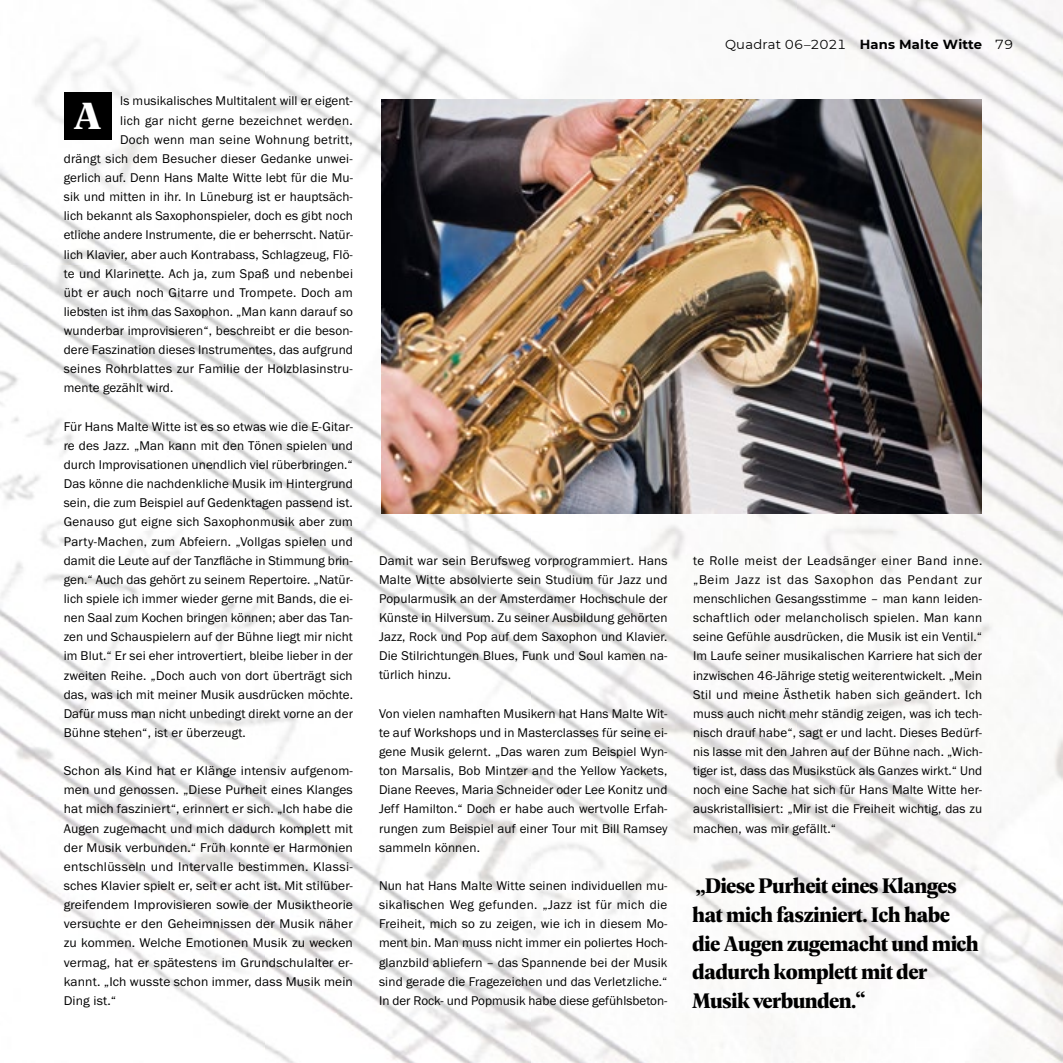
<style>
.page{position:relative;width:1063px;height:1063px;background:#fff}
.page>*{position:absolute;margin:0;border:0;box-sizing:border-box;transform-origin:0 0}
.t1{font:900 40.5px "Geller Headline";color:#fff}
.t2{font:700 22.5px/28.7px "Geller Headline";letter-spacing:-.025em;color:#000}
.t3{font:13.2px/19.2px "Franklin Gothic URW Boo";letter-spacing:.01em;color:#000;text-align:justify}
.t4{font:13.2px "Franklin Gothic URW Boo";letter-spacing:.03em;color:#000}
.t5{font:13.2px "Montserrat";letter-spacing:.01em;color:#000}
.s1{font-weight:700}
</style>
<div class="page">
<img style="left:0;top:0;width:1063px;height:1063px">
<img style="left:382px;top:99px;width:599px;height:414px">
<div style="left:64px;top:92px;width:48px;height:48px;background:#000"></div>
<p class="t3" style="left:120px;top:91px;width:234px">ls musikalisches Multitalent will er eigent-</p>
<p class="t4" style="left:120px;top:112px;width:234px">lich gar nicht gerne bezeichnet werden.</p>
<p class="t3" style="left:120px;top:129px;width:234px">Doch wenn man seine Wohnung betritt,</p>
<p class="t3" style="left:64px;top:149px;width:291px">drängt sich dem Besucher dieser Gedanke unwei-</p>
<p class="t3" style="left:64px;top:168px;width:291px">gerlich auf. Denn Hans Malte Witte lebt für die Mu-</p>
<p class="t3" style="left:64px;top:187px;width:291px">sik und mitten in ihr. In Lüneburg ist er hauptsäch-</p>
<p class="t3" style="left:64px;top:206px;width:291px">lich bekannt als Saxophonspieler, doch es gibt noch</p>
<p class="t3" style="left:64px;top:225px;width:291px">etliche andere Instrumente, die er beherrscht. Natür-</p>
<p class="t3" style="left:64px;top:244px;width:291px">lich Klavier, aber auch Kontrabass, Schlagzeug, Flö-</p>
<p class="t3" style="left:64px;top:263px;width:291px">te und Klarinette. Ach ja, zum Spaß und nebenbei</p>
<p class="t3" style="left:64px;top:283px;width:291px">übt er auch noch Gitarre und Trompete. Doch am</p>
<p class="t3" style="left:64px;top:302px;width:291px">liebsten ist ihm das Saxophon. „Man kann darauf so</p>
<p class="t3" style="left:64px;top:321px;width:291px">wunderbar improvisieren“, beschreibt er die beson-</p>
<p class="t3" style="left:64px;top:340px;width:291px">dere Faszination dieses Instrumentes, das aufgrund</p>
<p class="t3" style="left:64px;top:359px;width:291px">seines Rohrblattes zur Familie der Holzblasinstru-</p>
<p class="t3" style="left:64px;top:378px;width:111px">mente gezählt wird.</p>
<p class="t3" style="left:64px;top:417px;width:291px">Für Hans Malte Witte ist es so etwas wie die E-Gitar&shy;re des Jazz. „Man kann mit den Tönen spielen und durch Improvisationen unendlich viel rüberbringen.“ Das könne die nachdenkliche Musik im Hintergrund sein, die zum Beispiel auf Gedenktagen passend ist.<br>Genauso gut eigne sich Saxophonmusik aber zum Party-Machen, zum Abfeiern. „Vollgas spielen und damit die Leute auf der Tanzfläche in Stimmung brin&shy;gen.“ Auch das gehört zu seinem Repertoire. „Natür&shy;lich spiele ich immer wieder gerne mit Bands, die ei&shy;nen Saal zum Kochen bringen können; aber das Tan&shy;zen und Schauspielern auf der Bühne liegt mir nicht im Blut.“ Er sei eher introvertiert, bleibe lieber in der zweiten Reihe. „Doch auch von dort überträgt sich das, was ich mit meiner Musik ausdrücken möchte.<br>Dafür muss man nicht unbedingt direkt vorne an der Bühne stehen“, ist er überzeugt.</p>
<p class="t3" style="left:64px;top:761px;width:291px">Schon als Kind hat er Klänge intensiv aufgenom&shy;men und genossen. „Diese Purheit eines Klanges hat mich fasziniert“, erinnert er sich. „Ich habe die Augen zugemacht und mich dadurch komplett mit der Musik verbunden.“ Früh konnte er Harmonien entschlüsseln und Intervalle bestimmen. Klassi&shy;sches Klavier spielt er, seit er acht ist. Mit stilüber&shy;greifendem Improvisieren sowie der Musiktheorie versuchte er den Geheimnissen der Musik näher zu kommen. Welche Emotionen Musik zu wecken vermag, hat er spätestens im Grundschulalter er&shy;kannt. „Ich wusste schon immer, dass Musik mein Ding ist.“</p>
<h1 class="t1" style="left:74px;top:86px;width:30px">A</h1>
<p class="t5" style="left:725px;top:35px;width:290px">Quadrat 06–2021 <span class="s1">Hans Malte Witte</span> 79</p>
<p class="t3" style="left:379px;top:550px;width:290px">Damit war sein Berufsweg vorprogrammiert. Hans Malte Witte absolvierte sein Studium für Jazz und Popularmusik an der Amsterdamer Hochschule der Künste in Hilversum. Zu seiner Ausbildung gehörten Jazz, Rock und Pop auf dem Saxophon und Klavier.<br>Die Stilrichtungen Blues, Funk und Soul kamen na&shy;türlich hinzu.</p>
<p class="t3" style="left:379px;top:704px;width:290px">Von vielen namhaften Musikern hat Hans Malte Wit&shy;te auf Workshops und in Masterclasses für seine ei&shy;gene Musik gelernt. „Das waren zum Beispiel Wyn&shy;ton Marsalis, Bob Mintzer and the Yellow Yackets, Diane Reeves, Maria Schneider oder Lee Konitz und Jeff Hamilton.“ Doch er habe auch wertvolle Erfah&shy;rungen zum Beispiel auf einer Tour mit Bill Ramsey sammeln können.</p>
<p class="t3" style="left:379px;top:876px;width:290px">Nun hat Hans Malte Witte seinen individuellen mu&shy;sikalischen Weg gefunden. „Jazz ist für mich die Freiheit, mich so zu zeigen, wie ich in diesem Mo&shy;ment bin. Man muss nicht immer ein poliertes Hoch&shy;glanzbild abliefern – das Spannende bei der Musik sind gerade die Fragezeichen und das Verletzliche.“ In der Rock- und Popmusik habe diese gefühlsbeton-</p>
<p class="t3" style="left:693px;top:550px;width:291px">te Rolle meist der Leadsänger einer Band inne. „Beim Jazz ist das Saxophon das Pendant zur menschlichen Gesangsstimme – man kann leiden&shy;schaftlich oder melancholisch spielen. Man kann seine Gefühle ausdrücken, die Musik ist ein Ventil.“ Im Laufe seiner musikalischen Karriere hat sich der inzwischen 46-Jährige stetig weiterentwickelt. „Mein Stil und meine Ästhetik haben sich geändert. Ich muss auch nicht mehr ständig zeigen, was ich tech&shy;nisch drauf habe“, sagt er und lacht. Dieses Bedürf&shy;nis lasse mit den Jahren auf der Bühne nach. „Wich&shy;tiger ist, dass das Musikstück als Ganzes wirkt.“ Und noch eine Sache hat sich für Hans Malte Witte her&shy;auskristallisiert: „Mir ist die Freiheit wichtig, das zu machen, was mir gefällt.“</p>
<h2 class="t2" style="left:692px;top:870px;width:288px">„Diese Purheit eines Klanges hat mich fasziniert. Ich habe die Augen zugemacht und mich dadurch komplett mit der<br>Musik verbunden.“</h2>
</div>
